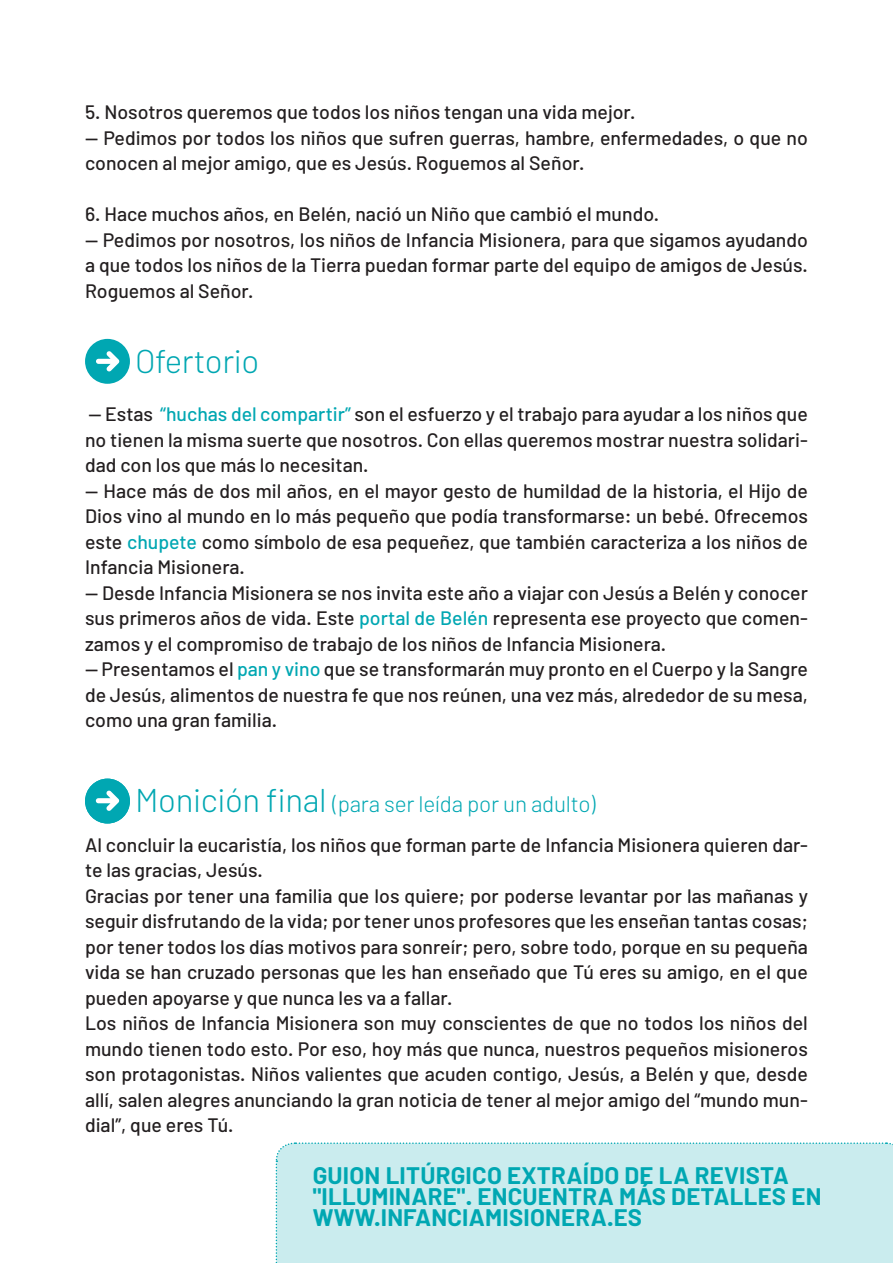
<style>
.page{position:relative;width:893px;height:1263px;background:#fff}
.page>*{position:absolute;margin:0;border:0;box-sizing:border-box;transform-origin:0 0}
.t1{font:300 33px "Barlow";letter-spacing:-.01em;color:#00a7b2}
.t2{font:700 24px/21px "Barlow";letter-spacing:.01em;color:#00a7b2}
.t3{font:300 22.5px "Barlow";letter-spacing:-.01em;color:#00a7b2}
.t4{font:500 19.5px/25.5px "Barlow";color:#231f20;text-align:justify}
.s1{color:#00a7b2}
.s2{font-size:33px}
</style>
<div class="page">
<div style="left:85px;top:339px;width:45px;height:45px;background:#00a7b2;border-radius:50%"></div>
<svg style="left:96px;top:351px;width:23px;height:20px"></svg>
<div style="left:275px;top:1142px;width:618px;height:121px;background:#caecee"></div>
<div style="left:85px;top:779px;width:45px;height:44px;background:#00a7b2;border-radius:50%"></div>
<svg style="left:96px;top:790px;width:23px;height:21px"></svg>
<p class="t4" style="left:85px;top:99px;width:552px">5. Nosotros queremos que todos los niños tengan una vida mejor.</p>
<p class="t4" style="left:85px;top:125px;width:724px">— Pedimos por todos los niños que sufren guerras, hambre, enfermedades, o que no conocen al mejor amigo, que es Jesús. Roguemos al Señor.</p>
<p class="t4" style="left:85px;top:201px;width:576px">6. Hace muchos años, en Belén, nació un Niño que cambió el mundo.</p>
<p class="t4" style="left:85px;top:227px;width:724px">— Pedimos por nosotros, los niños de Infancia Misionera, para que sigamos ayudando a que todos los niños de la Tierra puedan formar parte del equipo de amigos de Jesús.<br>Roguemos al Señor.</p>
<h1 class="t1" style="left:135px;top:341px;width:126px">Ofertorio</h1>
<p class="t4" style="left:85px;top:401px;width:724px">— Estas <span class="s1">“huchas del compartir”</span> son el esfuerzo y el trabajo para ayudar a los niños que no tienen la misma suerte que nosotros. Con ellas queremos mostrar nuestra solidari&shy;dad con los que más lo necesitan.</p>
<p class="t4" style="left:85px;top:478px;width:724px">— Hace más de dos mil años, en el mayor gesto de humildad de la historia, el Hijo de Dios vino al mundo en lo más pequeño que podía transformarse: un bebé. Ofrecemos este <span class="s1">chupete</span> como símbolo de esa pequeñez, que también caracteriza a los niños de Infancia Misionera.</p>
<p class="t4" style="left:85px;top:580px;width:724px">— Desde Infancia Misionera se nos invita este año a viajar con Jesús a Belén y conocer sus primeros años de vida. Este <span class="s1">portal de Belén</span> representa ese proyecto que comen&shy;zamos y el compromiso de trabajo de los niños de Infancia Misionera.</p>
<p class="t4" style="left:85px;top:656px;width:724px">— Presentamos el <span class="s1">pan y vino</span> que se transformarán muy pronto en el Cuerpo y la Sangre de Jesús, alimentos de nuestra fe que nos reúnen, una vez más, alrededor de su mesa, como una gran familia.</p>
<p class="t3" style="left:135px;top:789px;width:462px"><span class="s2">Monición final</span> (para ser leída por un adulto)</p>
<p class="t4" style="left:85px;top:831px;width:724px;text-align:left">Al concluir la eucaristía, los niños que forman parte de Infancia Misionera quieren dar&shy;te las gracias, Jesús.<br>Gracias por tener una familia que los quiere; por poderse levantar por las mañanas y seguir disfrutando de la vida; por tener unos profesores que les enseñan tantas cosas; por tener todos los días motivos para sonreír; pero, sobre todo, porque en su pequeña vida se han cruzado personas que les han enseñado que Tú eres su amigo, en el que pueden apoyarse y que nunca les va a fallar.<br>Los niños de Infancia Misionera son muy conscientes de que no todos los niños del mundo tienen todo esto. Por eso, hoy más que nunca, nuestros pequeños misioneros son protagonistas. Niños valientes que acuden contigo, Jesús, a Belén y que, desde allí, salen alegres anunciando la gran noticia de tener al mejor amigo del “mundo mun&shy;dial”, que eres Tú.</p>
<p class="t2" style="left:313px;top:1165px;width:510px">GUION LITÚRGICO EXTRAÍDO DE LA REVISTA "ILLUMINARE". ENCUENTRA MÁS DETALLES EN<br>WWW.INFANCIAMISIONERA.ES</p>
</div>
